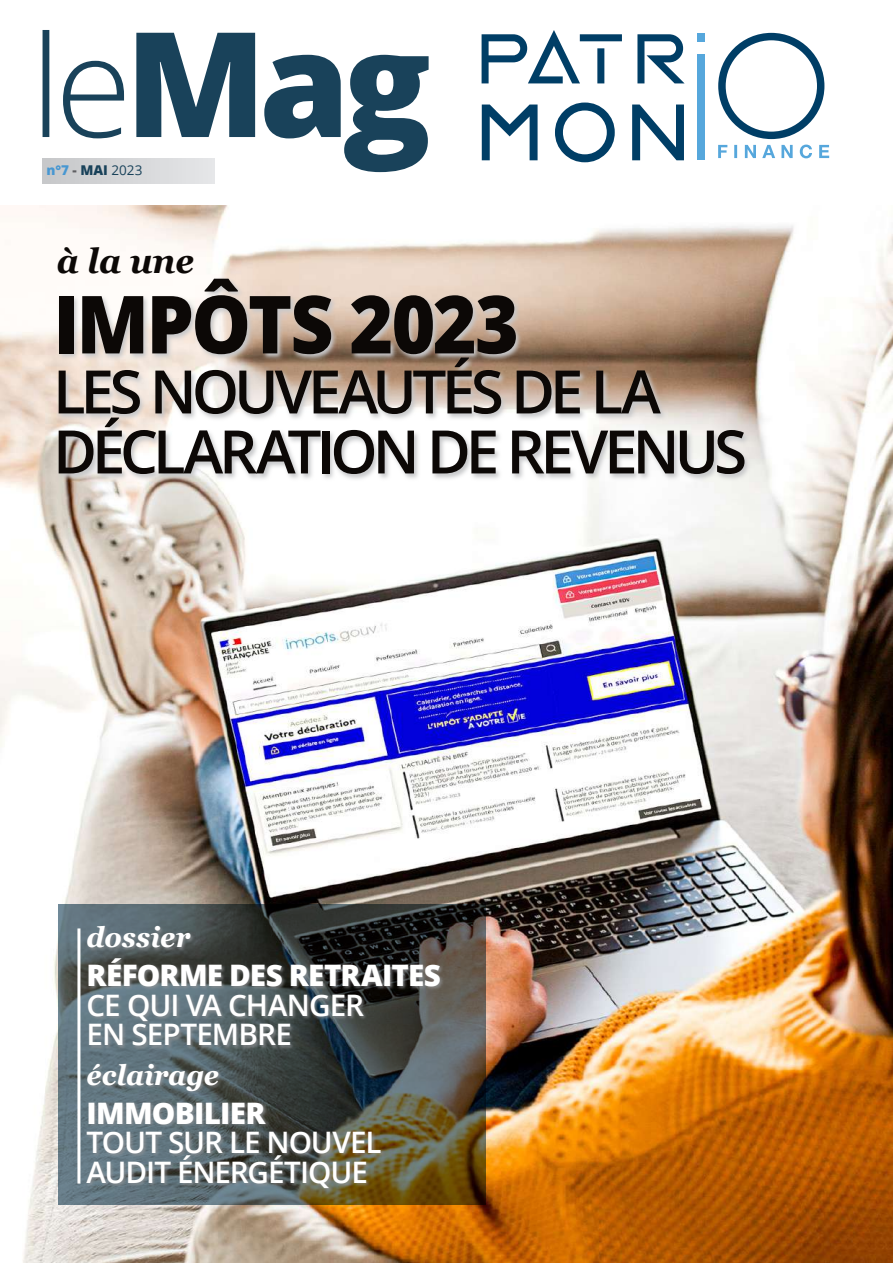
<style>
.page{position:relative;width:893px;height:1263px;background:#fff}
.page>*{position:absolute;margin:0;border:0;box-sizing:border-box;transform-origin:0 0}
.t1{font:800 80.25px "Open Sans";letter-spacing:-.035em;color:#0c0806;scale:.93 1}
.t2{font:600 60px/60px "Open Sans";letter-spacing:-.08em;color:#0c0806}
.t3{font:italic 700 34.5px "Georgia";color:#0c0806}
.t4{font:600 29.55px/29.5px "Open Sans";letter-spacing:-.035em;color:#fff}
.t5{font:800 29.55px "Open Sans";letter-spacing:-.025em;color:#fff}
.t6{font:italic 700 28.2px "Georgia";color:#fff}
.t7{font:13.5px "Open Sans";color:#19425a}
.s1{font-weight:800;color:#4797d2}
.s2{font-weight:800;color:#5f5f62}
.s3{font-weight:800}
</style>
<div class="page">
<img style="left:0;top:205px;width:893px;height:1058px">
<svg style="left:57px;top:277px;width:694px;height:205px"></svg>
<svg style="left:58px;top:904px;width:428px;height:301px"></svg>
<div style="left:85px;top:1063px;width:301px;height:129px;background:#939598;opacity:.7"></div>
<div style="left:86px;top:925px;width:358px;height:125px;background:#939598;opacity:.7"></div>
<hr style="left:77px;top:928px;width:3px;height:255px;background:#fff">
<div style="left:43px;top:158px;width:172px;height:25px;background:linear-gradient(to right,#c6c7c9,#e5e6e8)"></div>
<svg style="left:43px;top:30px;width:386px;height:142px"></svg>
<svg style="left:482px;top:30px;width:202px;height:53px"></svg>
<svg style="left:482px;top:103px;width:202px;height:59px"></svg>
<div style="left:697px;top:54px;width:8px;height:106px;background:#56a7dc"></div>
<div style="left:697px;top:34px;width:8px;height:8px;background:#56a7dc"></div>
<svg style="left:718px;top:145px;width:111px;height:13px"></svg>
<svg style="left:718px;top:33px;width:106px;height:106px"></svg>
<p class="t7" style="left:46px;top:161px;width:97px"><span class="s1">n°7</span> <span class="s2">-</span> <span class="s3">MAI</span> 2023</p>
<p class="t3" style="left:57px;top:236px;width:139px">à la une</p>
<h1 class="t1" style="left:53px;top:263px;width:502px">IMPÔTS 2023</h1>
<h2 class="t2" style="left:53px;top:360px;width:696px">LES NOUVEAUTÉS DE LA<br>DÉCLARATION DE REVENUS</h2>
<p class="t6" style="left:86px;top:917px;width:105px">dossier</p>
<p class="t5" style="left:86px;top:953px;width:356px">RÉFORME DES RETRAITES</p>
<p class="t4" style="left:86px;top:989px;width:279px">CE QUI VA CHANGER<br>EN SEPTEMBRE</p>
<p class="t6" style="left:86px;top:1054px;width:134px">éclairage</p>
<p class="t5" style="left:86px;top:1090px;width:181px">IMMOBILIER</p>
<p class="t4" style="left:86px;top:1127px;width:297px">TOUT SUR LE NOUVEL<br>AUDIT ÉNERGÉTIQUE</p>
</div>
